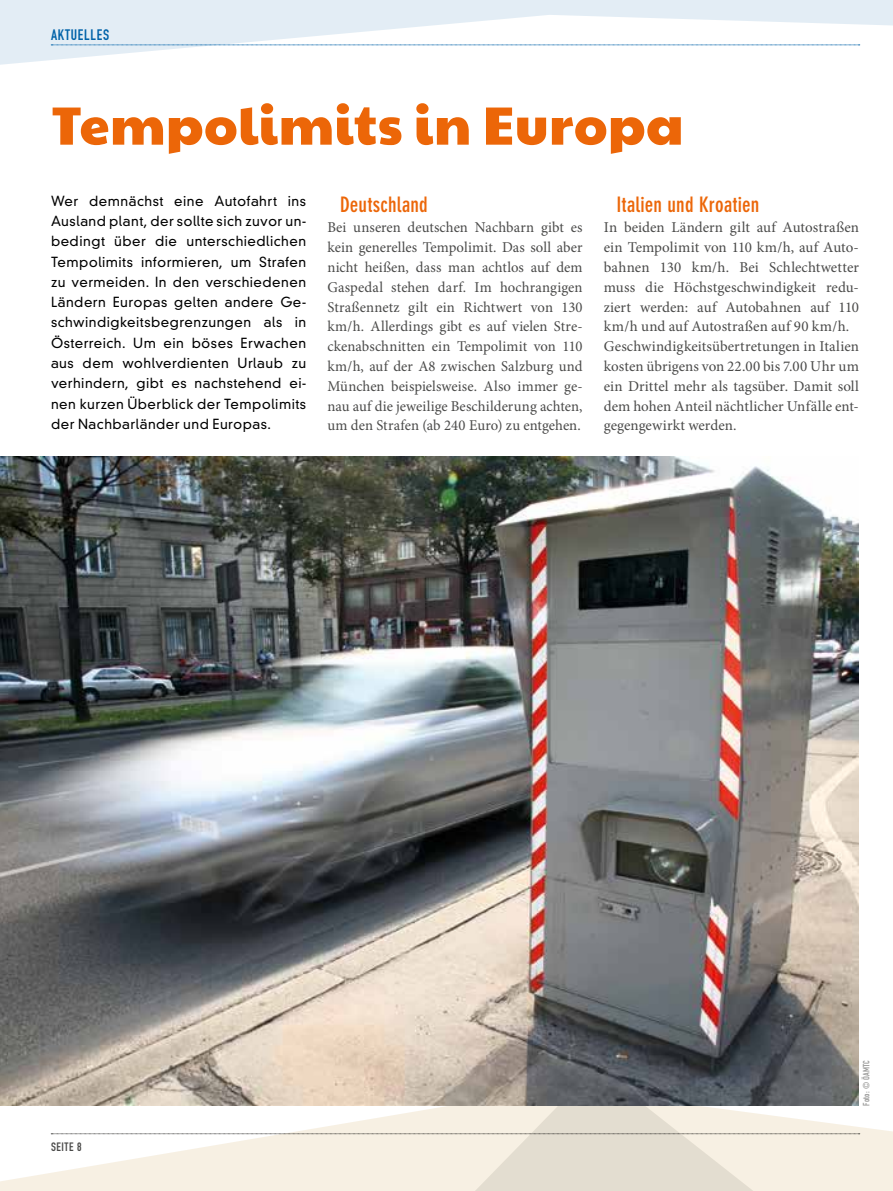
<style>
.page{position:relative;width:893px;height:1191px;background:#fff}
.page>*{position:absolute;margin:0;border:0;box-sizing:border-box;transform-origin:0 0}
.t1{font:54px "Paytone One";letter-spacing:.005em;color:#ec6608}
.t2{font:700 condensed 21px "DIN Neuzeit Grotesk Std";letter-spacing:.01em;color:#ec6608}
.t3{font:15px/19.8px "Minion Pro";color:#4a4a49;text-align:justify}
.t4{font:15px "DIN Engschrift Std";letter-spacing:.05em;color:#0062a9}
.t5{font:300 13.5px/20.2px "DIN Neuzeit Grotesk Std";letter-spacing:.035em;color:#000;text-align:justify}
.t6{font:12px "DIN Engschrift Std";letter-spacing:.05em;color:#4a4a49}
.t7{font:9px "DIN Engschrift";letter-spacing:.025em;color:#9d9d9c}
</style>
<div class="page">
<svg style="left:0;top:0;width:893px;height:65px;fill:#e3edf5"></svg>
<svg style="left:51px;top:45px;width:809px;height:1px"></svg>
<svg style="left:0;top:1127px;width:893px;height:64px;fill:#f7f0e3"></svg>
<svg style="left:51px;top:1106px;width:809px;height:85px"></svg>
<img style="left:0;top:456px;width:859px;height:650px">
<p class="t4" style="left:51px;top:26px;width:60px">AKTUELLES</p>
<h1 class="t1" style="left:51px;top:83px;width:634px">Tempolimits in Europa</h1>
<p class="t5" style="left:51px;top:191px;width:257px">Wer demnächst eine Autofahrt ins Ausland plant, der sollte sich zuvor un&shy;bedingt über die unterschiedlichen Tempolimits informieren, um Strafen zu vermeiden. In den verschiedenen Ländern Europas gelten andere Ge&shy;schwindigkeitsbegrenzungen als in Österreich. Um ein böses Erwachen aus dem wohlverdienten Urlaub zu verhindern, gibt es nachstehend ei&shy;nen kurzen Überblick der Tempolimits der Nachbarländer und Europas.</p>
<h2 class="t2" style="left:340px;top:193px;width:89px">Deutschland</h2>
<p class="t3" style="left:327px;top:218px;width:257px">Bei unseren deutschen Nachbarn gibt es kein generelles Tempolimit. Das soll aber nicht heißen, dass man achtlos auf dem Gaspedal stehen darf. Im hochrangigen Straßennetz gilt ein Richtwert von 130 km/h. Allerdings gibt es auf vielen Stre&shy;ckenabschnitten ein Tempolimit von 110 km/h, auf der A8 zwischen Salzburg und München beispielsweise. Also immer ge&shy;nau auf die jeweilige Beschilderung achten, um den Strafen (ab 240 Euro) zu entgehen.</p>
<h2 class="t2" style="left:617px;top:193px;width:144px">Italien und Kroatien</h2>
<p class="t3" style="left:604px;top:218px;width:257px;text-align:left">In beiden Ländern gilt auf Autostraßen ein Tempolimit von 110 km/h, auf Auto&shy;bahnen 130 km/h. Bei Schlechtwetter muss die Höchstgeschwindigkeit redu&shy;ziert werden: auf Autobahnen auf 110 km/h und auf Autostraßen auf 90 km/h.<br>Geschwindigkeitsübertretungen in Italien kosten übrigens von 22.00 bis 7.00 Uhr um ein Drittel mehr als tagsüber. Damit soll dem hohen Anteil nächtlicher Unfälle ent&shy;gegengewirkt werden.</p>
<p class="t6" style="left:51px;top:1139px;width:32px">SEITE 8</p>
<p class="t7" style="left:861px;top:1106px;width:47px;rotate:-90deg">Foto: © ÖAMTC</p>
</div>
